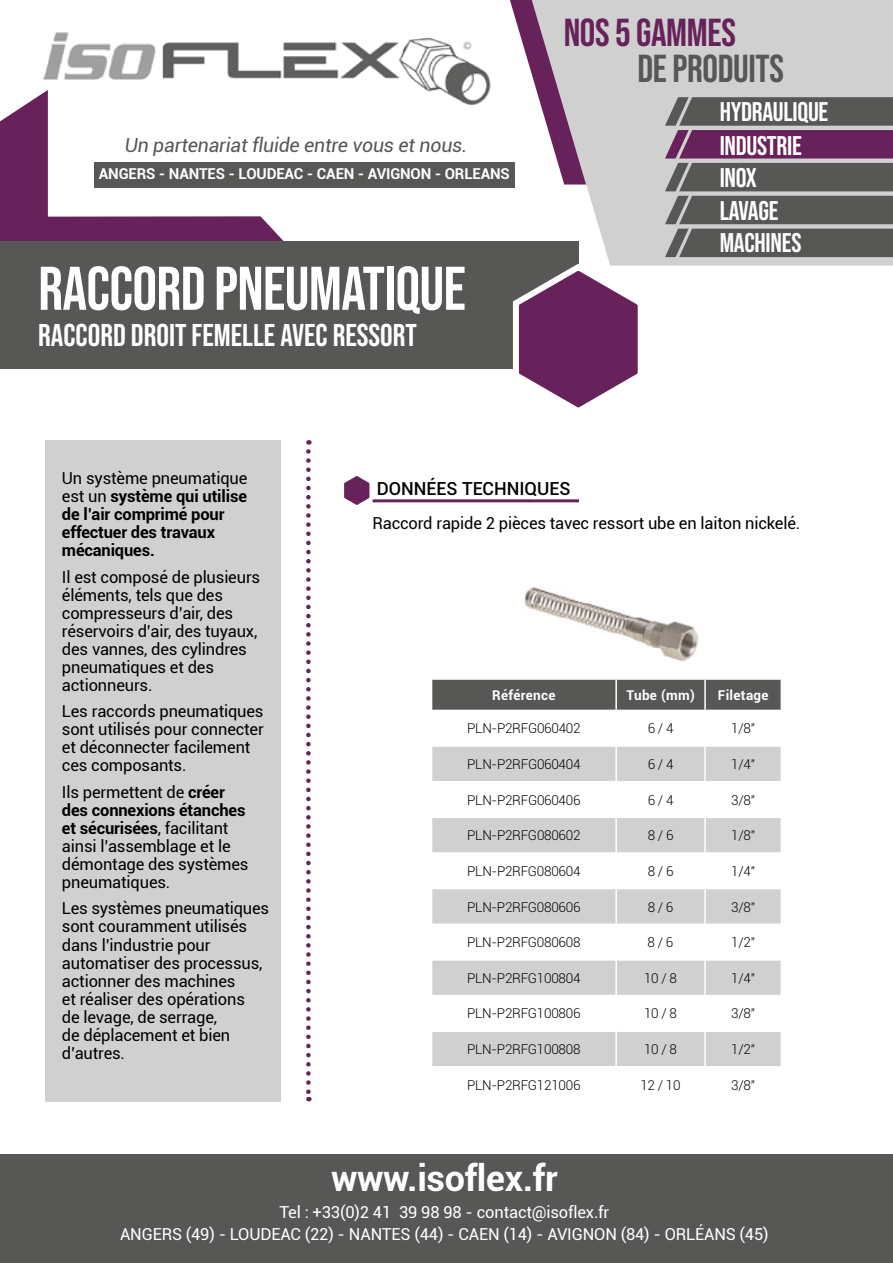
<style>
.page{position:relative;width:893px;height:1263px;background:#fff}
.page>*{position:absolute;margin:0;border:0;box-sizing:border-box;transform-origin:0 0}
.t1{font:61.5px "Bebas Neue";letter-spacing:-.01em;color:#fff}
.t2{font:39px "Bebas Neue";letter-spacing:-.01em;color:#67225b}
.t3{font:39px "Bebas Neue";letter-spacing:-.01em;color:#575756}
.t4{font:700 36px "Roboto";letter-spacing:-.01em;color:#fff}
.t5{font:31.5px "Bebas Neue";color:#fff}
.t6{font:27px/32.7px "Bebas Neue";letter-spacing:-.01em;color:#fff}
.t7{font:italic 19.5px "Roboto";letter-spacing:-.01em;color:#575756}
.t8{font:500 18px "Roboto";color:#000}
.t9{font:16.5px/18px "Roboto";letter-spacing:-.01em;color:#000}
.t10{font:16.5px/22px "Roboto";letter-spacing:-.01em;color:#fff;text-align:center}
.t11{font:700 16.5px/18px "Roboto";letter-spacing:-.01em;color:#000}
.t12{font:700 15px "Roboto";letter-spacing:-.01em;color:#fff}
.t13{font:300 13.5px "Roboto";letter-spacing:-.02em;color:#000}
.t14{font:700 13.5px "Roboto";letter-spacing:.025em;color:#fff}
.s1{font-weight:400}
.s2{font-weight:700}
</style>
<div class="page">
<div style="left:578px;top:0;width:315px;height:266px;background:#d0d0d0"></div>
<svg style="left:510px;top:0;width:76px;height:185px"></svg>
<img style="left:43px;top:32px;width:448px;height:73px">
<div style="left:94px;top:162px;width:420px;height:26px;background:#575756"></div>
<svg style="left:665px;top:97px;width:228px;height:160px;background:#6c6069"></svg>
<svg style="left:0;top:90px;width:307px;height:151px"></svg>
<div style="left:0;top:1154px;width:893px;height:109px;background:#575756"></div>
<div style="left:45px;top:440px;width:236px;height:661px;background:#d0d0d0"></div>
<div style="left:0;top:241px;width:578px;height:128px;background:#575756"></div>
<svg style="left:512px;top:260px;width:135px;height:148px"></svg>
<svg style="left:306px;top:451px;width:5px;height:650px"></svg>
<svg style="left:344px;top:476px;width:30px;height:29px"></svg>
<hr style="left:373px;top:499px;width:206px;height:3px;background:#67225b">
<div style="left:432px;top:680px;width:349px;height:30px;background:#575756"></div>
<svg style="left:432px;top:747px;width:349px;height:319px;fill:#d0d0d0"></svg>
<hr style="left:615px;top:680px;width:2px;height:30px;background:#fff">
<hr style="left:704px;top:680px;width:2px;height:30px;background:#fff">
<hr style="left:615px;top:747px;width:2px;height:34px;background:#fff">
<hr style="left:704px;top:747px;width:2px;height:34px;background:#fff">
<hr style="left:615px;top:782px;width:2px;height:34px;background:#fff">
<hr style="left:704px;top:782px;width:2px;height:34px;background:#fff">
<hr style="left:615px;top:818px;width:2px;height:34px;background:#fff">
<hr style="left:704px;top:818px;width:2px;height:34px;background:#fff">
<hr style="left:615px;top:854px;width:2px;height:34px;background:#fff">
<hr style="left:704px;top:854px;width:2px;height:34px;background:#fff">
<hr style="left:615px;top:889px;width:2px;height:34px;background:#fff">
<hr style="left:704px;top:889px;width:2px;height:34px;background:#fff">
<hr style="left:615px;top:925px;width:2px;height:34px;background:#fff">
<hr style="left:704px;top:925px;width:2px;height:34px;background:#fff">
<hr style="left:615px;top:961px;width:2px;height:34px;background:#fff">
<hr style="left:704px;top:961px;width:2px;height:34px;background:#fff">
<hr style="left:615px;top:996px;width:2px;height:34px;background:#fff">
<hr style="left:704px;top:996px;width:2px;height:34px;background:#fff">
<hr style="left:615px;top:1032px;width:2px;height:34px;background:#fff">
<hr style="left:704px;top:1032px;width:2px;height:34px;background:#fff">
<hr style="left:431px;top:781px;width:185px;height:1px;background:#fff">
<hr style="left:616px;top:781px;width:89px;height:1px;background:#fff">
<hr style="left:705px;top:781px;width:77px;height:1px;background:#fff">
<hr style="left:431px;top:816px;width:185px;height:2px;background:#fff">
<hr style="left:616px;top:816px;width:89px;height:2px;background:#fff">
<hr style="left:705px;top:816px;width:77px;height:2px;background:#fff">
<hr style="left:431px;top:852px;width:185px;height:2px;background:#fff">
<hr style="left:616px;top:852px;width:89px;height:2px;background:#fff">
<hr style="left:705px;top:852px;width:77px;height:2px;background:#fff">
<hr style="left:431px;top:888px;width:185px;height:1px;background:#fff">
<hr style="left:616px;top:888px;width:89px;height:1px;background:#fff">
<hr style="left:705px;top:888px;width:77px;height:1px;background:#fff">
<hr style="left:431px;top:923px;width:185px;height:2px;background:#fff">
<hr style="left:616px;top:923px;width:89px;height:2px;background:#fff">
<hr style="left:705px;top:923px;width:77px;height:2px;background:#fff">
<hr style="left:431px;top:959px;width:185px;height:2px;background:#fff">
<hr style="left:616px;top:959px;width:89px;height:2px;background:#fff">
<hr style="left:705px;top:959px;width:77px;height:2px;background:#fff">
<hr style="left:431px;top:995px;width:185px;height:1px;background:#fff">
<hr style="left:616px;top:995px;width:89px;height:1px;background:#fff">
<hr style="left:705px;top:995px;width:77px;height:1px;background:#fff">
<hr style="left:431px;top:1030px;width:185px;height:2px;background:#fff">
<hr style="left:616px;top:1030px;width:89px;height:2px;background:#fff">
<hr style="left:705px;top:1030px;width:77px;height:2px;background:#fff">
<img style="left:524px;top:587px;width:175px;height:75px">
<p class="t7" style="left:125px;top:131px;width:344px">Un partenariat fluide entre vous et nous.</p>
<p class="t12" style="left:99px;top:164px;width:412px">ANGERS - NANTES - LOUDEAC - CAEN - AVIGNON - ORLEANS</p>
<h1 class="t1" style="left:38px;top:254px;width:429px">RACCORD PNEUMATIQUE</h1>
<h3 class="t5" style="left:38px;top:317px;width:380px">RACCORD DROIT FEMELLE AVEC RESSORT</h3>
<h2 class="t2" style="left:564px;top:11px;width:174px">NOS 5 GAMMES</h2>
<h2 class="t3" style="left:637px;top:46px;width:148px">DE PRODUITS</h2>
<h3 class="t6" style="left:720px;top:95px;width:110px">HYDRAULIQUE<br>INDUSTRIE<br>INOX<br>LAVAGE<br>MACHINES</h3>
<p class="t11" style="left:62px;top:469px;width:187px"><span class="s1">Un système pneumatique est un</span> système qui utilise de l’air comprimé pour effectuer des travaux mécaniques.</p>
<p class="t9" style="left:62px;top:567px;width:200px">Il est composé de plusieurs éléments, tels que des compresseurs d’air, des réservoirs d’air, des tuyaux, des vannes, des cylindres pneumatiques et des actionneurs.</p>
<p class="t9" style="left:62px;top:702px;width:203px">Les raccords pneumatiques sont utilisés pour connecter et déconnecter facilement ces composants.</p>
<p class="t9" style="left:62px;top:782px;width:188px">Ils permettent de <span class="s2">créer des connexions étanches et sécurisées</span>, facilitant ainsi l’assemblage et le démontage des systèmes pneumatiques.</p>
<p class="t9" style="left:62px;top:899px;width:209px">Les systèmes pneumatiques sont couramment utilisés dans l’industrie pour automatiser des processus, actionner des machines<br>et réaliser des opérations<br>de levage, de serrage,<br>de déplacement et bien d’autres.</p>
<p class="t8" style="left:377px;top:476px;width:195px">DONNÉES TECHNIQUES</p>
<p class="t9" style="left:372px;top:514px;width:429px">Raccord rapide 2 pièces tavec ressort ube en laiton nickelé.</p>
<p class="t14" style="left:492px;top:685px;width:65px">Référence</p>
<p class="t14" style="left:626px;top:685px;width:70px">Tube (mm)</p>
<p class="t14" style="left:718px;top:685px;width:52px">Filetage</p>
<p class="t13" style="left:467px;top:719px;width:115px">PLN-P2RFG060402</p>
<p class="t13" style="left:648px;top:719px;width:27px">6 / 4</p>
<p class="t13" style="left:731px;top:719px;width:25px">1/8"</p>
<p class="t13" style="left:467px;top:755px;width:115px">PLN-P2RFG060404</p>
<p class="t13" style="left:648px;top:755px;width:27px">6 / 4</p>
<p class="t13" style="left:731px;top:755px;width:25px">1/4"</p>
<p class="t13" style="left:467px;top:790px;width:115px">PLN-P2RFG060406</p>
<p class="t13" style="left:648px;top:790px;width:27px">6 / 4</p>
<p class="t13" style="left:731px;top:790px;width:25px">3/8"</p>
<p class="t13" style="left:467px;top:826px;width:115px">PLN-P2RFG080602</p>
<p class="t13" style="left:648px;top:826px;width:27px">8 / 6</p>
<p class="t13" style="left:731px;top:826px;width:25px">1/8"</p>
<p class="t13" style="left:467px;top:862px;width:115px">PLN-P2RFG080604</p>
<p class="t13" style="left:648px;top:862px;width:27px">8 / 6</p>
<p class="t13" style="left:731px;top:862px;width:25px">1/4"</p>
<p class="t13" style="left:467px;top:897px;width:115px">PLN-P2RFG080606</p>
<p class="t13" style="left:648px;top:897px;width:27px">8 / 6</p>
<p class="t13" style="left:731px;top:897px;width:25px">3/8"</p>
<p class="t13" style="left:467px;top:933px;width:115px">PLN-P2RFG080608</p>
<p class="t13" style="left:648px;top:933px;width:27px">8 / 6</p>
<p class="t13" style="left:731px;top:933px;width:25px">1/2"</p>
<p class="t13" style="left:467px;top:969px;width:115px">PLN-P2RFG100804</p>
<p class="t13" style="left:644px;top:969px;width:35px">10 / 8</p>
<p class="t13" style="left:731px;top:969px;width:25px">1/4"</p>
<p class="t13" style="left:467px;top:1004px;width:115px">PLN-P2RFG100806</p>
<p class="t13" style="left:644px;top:1004px;width:35px">10 / 8</p>
<p class="t13" style="left:731px;top:1004px;width:25px">3/8"</p>
<p class="t13" style="left:467px;top:1040px;width:115px">PLN-P2RFG100808</p>
<p class="t13" style="left:644px;top:1040px;width:35px">10 / 8</p>
<p class="t13" style="left:731px;top:1040px;width:25px">1/2"</p>
<p class="t13" style="left:467px;top:1075px;width:115px">PLN-P2RFG121006</p>
<p class="t13" style="left:640px;top:1075px;width:42px">12 / 10</p>
<p class="t13" style="left:731px;top:1075px;width:25px">3/8"</p>
<h3 class="t4" style="left:331px;top:1153px;width:228px">www.isoflex.fr</h3>
<p class="t10" style="left:120px;top:1200px;width:650px">Tel : +33(0)2 41 39 98 98 - contact@isoflex.fr<br>ANGERS (49) - LOUDEAC (22) - NANTES (44) - CAEN (14) - AVIGNON (84) - ORLÉANS (45)</p>
</div>
